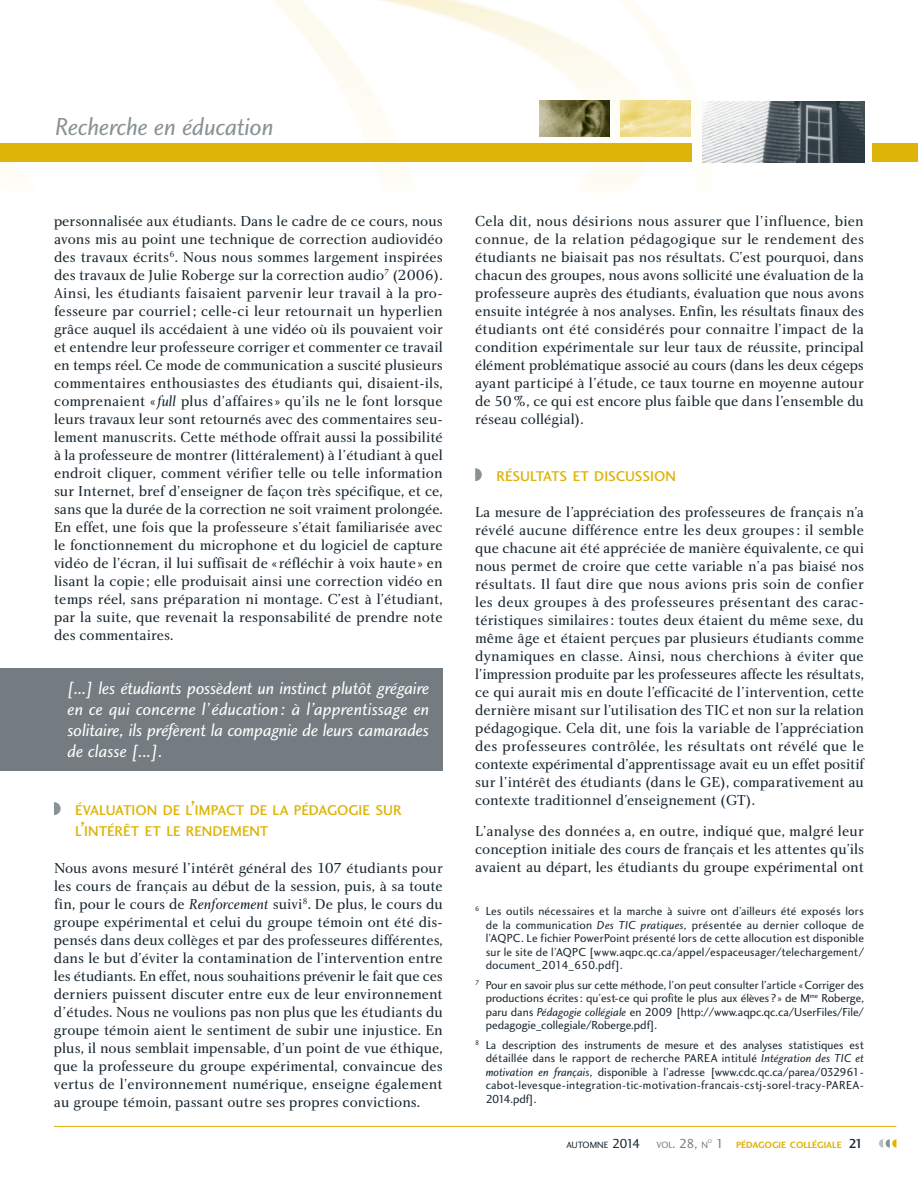
<style>
.page{position:relative;width:918px;height:1188px;background:#fff}
.page>*{position:absolute;margin:0;border:0;box-sizing:border-box;transform-origin:0 0}
.t1{font:25.5px "Charlotte Sans Book Italic Plain";letter-spacing:-.01em;color:#8a9296}
.t2{font:18px/21px "Charlotte Sans Book Italic Plain";letter-spacing:-.01em;color:#fff;text-align:justify}
.t3{font:15px/18px "Charlotte Book Plain";color:#17252d;text-align:justify}
.t4{font:14.7px/21px "Charlotte Sans Medium Plain";color:#deb408}
.t5{font:12px/13.5px "Charlotte Sans Book Plain";letter-spacing:.01em;color:#17252d;text-align:justify}
.t6{font:9.45px "Charlotte Sans Bold Plain";color:#deb408}
.t7{font:9.45px "Charlotte Sans Book Plain";color:#17252d}
.t8{font:5.55px "Charlotte Sans Book Plain";color:#747c81}
.s1{font-family:"Charlotte Book Italic Plain"}
.s2{font-size:21px}
.s3{font-family:"Charlotte Sans Book Italic Plain"}
.s4{font-size:13.5px}
.s5{color:#747c81}
.s6{font-size:13.5px;color:#747c81}
.s7{font-family:"Charlotte Sans Book Plain";font-size:13.5px;color:#747c81}
.s8{font-family:"Charlotte Sans Medium Plain";font-size:13.5px;color:#17252d}
</style>
<div class="page">
<img style="left:0;top:0;width:918px;height:187px">
<img style="left:540px;top:101px;width:70px;height:36px">
<img style="left:620px;top:101px;width:71px;height:36px">
<img style="left:702px;top:101px;width:162px;height:62px">
<svg style="left:879px;top:1139px;width:17px;height:9px"></svg>
<hr style="left:54px;top:1126px;width:842px;height:1px;background:#deb408">
<div style="left:872px;top:144px;width:46px;height:18px;background:#deb408"></div>
<div style="left:0;top:144px;width:691px;height:18px;background:#deb408"></div>
<svg style="left:54px;top:802px;width:7px;height:13px"></svg>
<svg style="left:475px;top:468px;width:7px;height:13px"></svg>
<div style="left:0;top:668px;width:443px;height:102px;background:#747c81"></div>
<h1 class="t1" style="left:55px;top:116px;width:220px">Recherche en éducation</h1>
<p class="t3" style="left:54px;top:213px;width:390px">personnalisée aux étudiants. Dans le cadre de ce cours, nous avons mis au point une technique de correction audiovidéo des travaux écrits<sup>6</sup>. Nous nous sommes largement inspirées des travaux de Julie Roberge sur la correction audio<sup>7</sup> (2006).<br>Ainsi, les étudiants faisaient parvenir leur travail à la pro&shy;fesseure par courriel ; celle-ci leur retournait un hyperlien grâce auquel ils accédaient à une vidéo où ils pouvaient voir et entendre leur professeure corriger et commenter ce travail en temps réel. Ce mode de communication a suscité plusieurs commentaires enthousiastes des étudiants qui, disaient-ils, comprenaient « <span class="s1">full</span> plus d’affaires » qu’ils ne le font lorsque leurs travaux leur sont retournés avec des commentaires seu&shy;lement manuscrits. Cette méthode offrait aussi la possibilité à la professeure de montrer (littéralement) à l’étudiant à quel endroit cliquer, comment vérifier telle ou telle information sur Internet, bref d’enseigner de façon très spécifique, et ce, sans que la durée de la correction ne soit vraiment prolongée.<br>En effet, une fois que la professeure s’était familiarisée avec le fonctionnement du microphone et du logiciel de capture vidéo de l’écran, il lui suffisait de « réfléchir à voix haute » en lisant la copie ; elle produisait ainsi une correction vidéo en temps réel, sans préparation ni montage. C’est à l’étudiant, par la suite, que revenait la responsabilité de prendre note des commentaires.</p>
<p class="t2" style="left:68px;top:679px;width:363px">[...] les étudiants possèdent un instinct plutôt grégaire en ce qui concerne l’éducation : à l’apprentissage en solitaire, ils préfèrent la compagnie de leurs camarades de classe [...].</p>
<p class="t4" style="left:75px;top:800px;width:328px">ÉVALUATION DE L<span class="s2">’</span>IMPACT DE LA PÉDAGOGIE SUR<br>L<span class="s2">’</span>INTÉRÊT ET LE RENDEMENT</p>
<p class="t3" style="left:54px;top:860px;width:390px">Nous avons mesuré l’intérêt général des 107 étudiants pour les cours de français au début de la session, puis, à sa toute fin, pour le cours de <span class="s1">Renforcement</span> suivi<sup>8</sup>. De plus, le cours du groupe expérimental et celui du groupe témoin ont été dis&shy;pensés dans deux collèges et par des professeures différentes, dans le but d’éviter la contamination de l’intervention entre les étudiants. En effet, nous souhaitions prévenir le fait que ces derniers puissent discuter entre eux de leur environnement d’études. Nous ne voulions pas non plus que les étudiants du groupe témoin aient le sentiment de subir une injustice. En plus, il nous semblait impensable, d’un point de vue éthique, que la professeure du groupe expérimental, convaincue des vertus de l’environnement numérique, enseigne également au groupe témoin, passant outre ses propres convictions.</p>
<p class="t3" style="left:475px;top:213px;width:390px">Cela dit, nous désirions nous assurer que l’influence, bien connue, de la relation pédagogique sur le rendement des étudiants ne biaisait pas nos résultats. C’est pourquoi, dans chacun des groupes, nous avons sollicité une évaluation de la professeure auprès des étudiants, évaluation que nous avons ensuite intégrée à nos analyses. Enfin, les résultats finaux des étudiants ont été considérés pour connaitre l’impact de la condition expérimentale sur leur taux de réussite, principal élément problématique associé au cours (dans les deux cégeps ayant participé à l’étude, ce taux tourne en moyenne autour de 50 %, ce qui est encore plus faible que dans l’ensemble du réseau collégial).</p>
<p class="t4" style="left:496px;top:467px;width:181px">RÉSULTATS ET DISCUSSION</p>
<p class="t3" style="left:475px;top:504px;width:390px">La mesure de l’appréciation des professeures de français n’a révélé aucune différence entre les deux groupes : il semble que chacune ait été appréciée de manière équivalente, ce qui nous permet de croire que cette variable n’a pas biaisé nos résultats. Il faut dire que nous avions pris soin de confier les deux groupes à des professeures présentant des carac&shy;téristiques similaires : toutes deux étaient du même sexe, du même âge et étaient perçues par plusieurs étudiants comme dynamiques en classe. Ainsi, nous cherchions à éviter que l’impression produite par les professeures affecte les résultats, ce qui aurait mis en doute l’efficacité de l’intervention, cette dernière misant sur l’utilisation des TIC et non sur la relation pédagogique. Cela dit, une fois la variable de l’appréciation des professeures contrôlée, les résultats ont révélé que le contexte expérimental d’apprentissage avait eu un effet positif sur l’intérêt des étudiants (dans le GE), comparativement au contexte traditionnel d’enseignement (GT).</p>
<p class="t3" style="left:475px;top:823px;width:390px">L’analyse des données a, en outre, indiqué que, malgré leur conception initiale des cours de français et les attentes qu’ils avaient au départ, les étudiants du groupe expérimental ont</p>
<p class="t5" style="left:486px;top:906px;width:380px;text-indent:-10px"><sup>6</sup> Les outils nécessaires et la marche à suivre ont d’ailleurs été exposés lors de la communication <span class="s3">Des TIC pratiques,</span> présentée au dernier colloque de l’AQPC. Le fichier PowerPoint présenté lors de cette allocution est disponible sur le site de l’AQPC [www.aqpc.qc.ca/appel/espaceusager/telechargement/ document_2014_650.pdf].</p>
<p class="t5" style="left:486px;top:979px;width:380px;text-indent:-10px"><sup>7</sup> Pour en savoir plus sur cette méthode, l’on peut consulter l’article « Corriger des productions écrites : qu’est-ce qui profite le plus aux élèves ? » de M<sup>me</sup> Roberge, paru dans <span class="s3">Pédagogie collégiale</span> en 2009 [http://www.aqpc.qc.ca/UserFiles/File/ pedagogie_collegiale/Roberge.pdf].</p>
<p class="t5" style="left:486px;top:1039px;width:380px;text-indent:-10px"><sup>8</sup> La description des instruments de mesure et des analyses statistiques est détaillée dans le rapport de recherche PAREA intitulé <span class="s3">Intégration des TIC et motivation en français</span>, disponible à l’adresse [www.cdc.qc.ca/parea/032961- cabot-levesque-integration-tic-motivation-francais-cstj-sorel-tracy-PAREA-2014.pdf].</p>
<p class="t7" style="left:567px;top:1141px;width:143px">AUTOMNE <span class="s4">2014</span> <span class="s5">VOL</span><span class="s6">. 28,</span> <span class="s5">N</span></p>
<p class="t8" style="left:708px;top:1139px;width:6px">O</p>
<p class="t6" style="left:716px;top:1141px;width:149px"><span class="s7">1</span> PÉDAGOGIE COLLÉGIALE <span class="s8">21</span></p>
</div>
